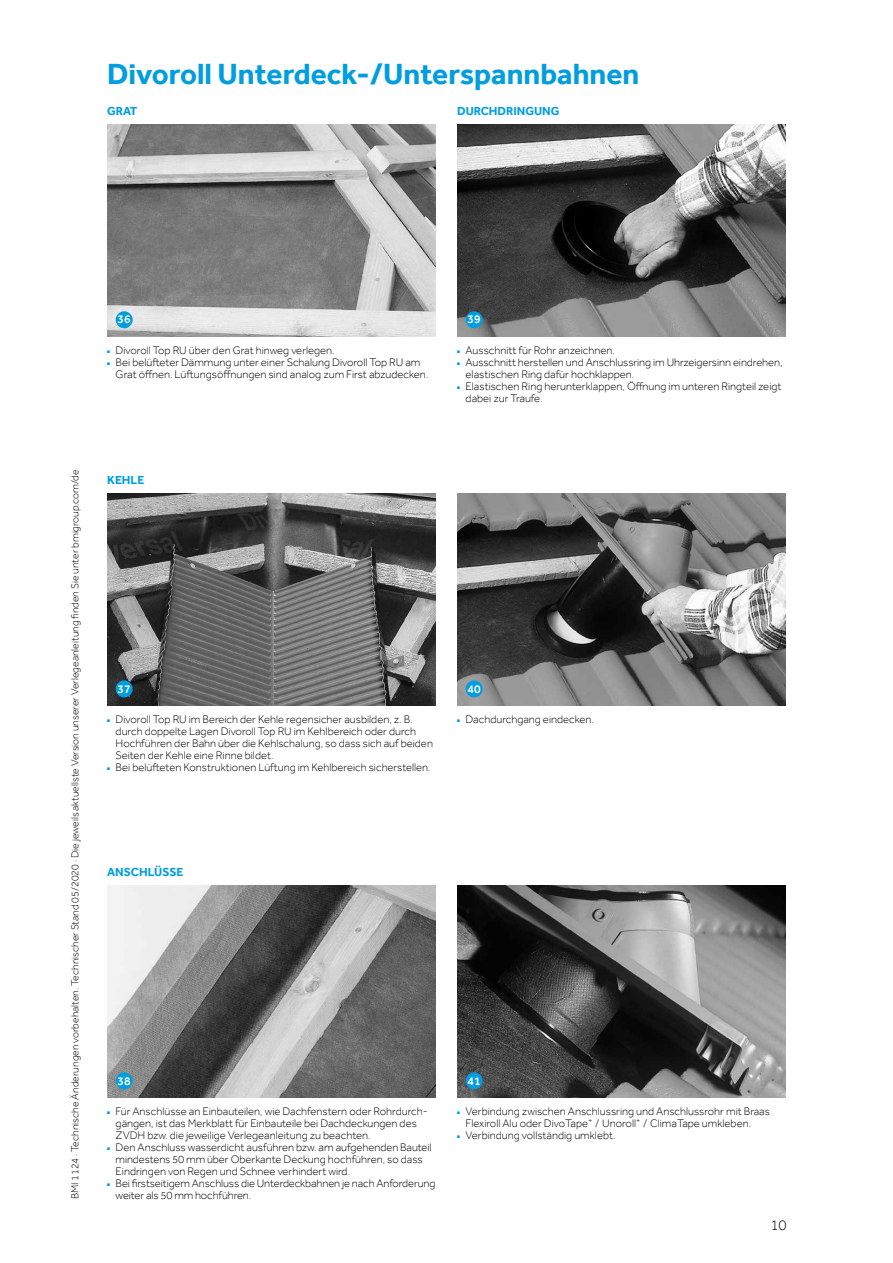
<style>
.page{position:relative;width:893px;height:1263px;background:#fff}
.page>*{position:absolute;margin:0;border:0;box-sizing:border-box;transform-origin:0 0}
.t1{font:700 30px "Effra";color:#009ee0}
.t2{font:300 15px "Effra";color:#000}
.t3{font:700 12px "Effra";color:#009ee0}
.t4{font:500 12px "Effra";color:#fff}
.t5{font:300 11.25px/12px "Effra";color:#000}
.t6{font:300 10.5px "Effra";color:#000}
.s1{color:#009ee0}
</style>
<div class="page">
<img style="left:457px;top:885px;width:329px;height:213px">
<div style="left:466px;top:1072px;width:17px;height:17px;background:#009ee0;border-radius:50%"></div>
<img style="left:107px;top:885px;width:329px;height:213px">
<div style="left:116px;top:1072px;width:17px;height:17px;background:#009ee0;border-radius:50%"></div>
<img style="left:457px;top:124px;width:329px;height:213px">
<div style="left:466px;top:311px;width:17px;height:17px;background:#009ee0;border-radius:50%"></div>
<img style="left:457px;top:493px;width:329px;height:213px">
<div style="left:466px;top:680px;width:17px;height:17px;background:#009ee0;border-radius:50%"></div>
<img style="left:107px;top:493px;width:329px;height:213px">
<div style="left:116px;top:680px;width:17px;height:17px;background:#009ee0;border-radius:50%"></div>
<img style="left:107px;top:124px;width:329px;height:213px">
<div style="left:116px;top:311px;width:17px;height:17px;background:#009ee0;border-radius:50%"></div>
<h1 class="t1" style="left:107px;top:56px;width:534px">Divoroll Unterdeck-/Unterspannbahnen</h1>
<p class="t3" style="left:107px;top:104px;width:32px">GRAT</p>
<p class="t3" style="left:457px;top:104px;width:104px">DURCHDRINGUNG</p>
<p class="t4" style="left:118px;top:312px;width:15px">36</p>
<p class="t5" style="left:107px;top:344px;width:229px"><span class="s1">■</span> Divoroll Top RU über den Grat hinweg verlegen.</p>
<p class="t5" style="left:116px;top:356px;width:314px;text-indent:-9px"><span class="s1">■</span> Bei belüfteter Dämmung unter einer Schalung Divoroll Top RU am<br>Grat öffnen. Lüftungsöffnungen sind analog zum First abzudecken.</p>
<p class="t4" style="left:468px;top:312px;width:15px">39</p>
<p class="t5" style="left:457px;top:344px;width:159px"><span class="s1">■</span> Ausschnitt für Rohr anzeichnen.</p>
<p class="t5" style="left:466px;top:356px;width:318px;text-indent:-9px"><span class="s1">■</span> Ausschnitt herstellen und Anschlussring im Uhrzeigersinn eindrehen, elastischen Ring dafür hochklappen.</p>
<p class="t5" style="left:466px;top:380px;width:317px;text-indent:-9px"><span class="s1">■</span> Elastischen Ring herunterklappen, Öffnung im unteren Ringteil zeigt dabei zur Traufe.</p>
<p class="t6" style="left:69px;top:1199px;width:731px;rotate:-90deg">BMI 1124 · Technische Änderungen vorbehalten. Technischer Stand 05/2020 · Die jeweils aktuellste Version unserer Verlegeanleitung finden Sie unter bmigroup.com/de</p>
<p class="t3" style="left:107px;top:473px;width:39px">KEHLE</p>
<p class="t4" style="left:118px;top:681px;width:15px">37</p>
<p class="t5" style="left:116px;top:713px;width:319px;text-indent:-9px"><span class="s1">■</span> Divoroll Top RU im Bereich der Kehle regensicher ausbilden, z. B. durch doppelte Lagen Divoroll Top RU im Kehlbereich oder durch Hochführen der Bahn über die Kehlschalung, so dass sich auf beiden Seiten der Kehle eine Rinne bildet.</p>
<p class="t5" style="left:107px;top:761px;width:325px"><span class="s1">■</span> Bei belüfteten Konstruktionen Lüftung im Kehlbereich sicherstellen.</p>
<p class="t4" style="left:468px;top:681px;width:15px">40</p>
<p class="t5" style="left:457px;top:713px;width:138px"><span class="s1">■</span> Dachdurchgang eindecken.</p>
<p class="t3" style="left:107px;top:865px;width:78px">ANSCHLÜSSE</p>
<p class="t4" style="left:118px;top:1073px;width:15px">38</p>
<p class="t5" style="left:116px;top:1105px;width:313px;text-indent:-9px"><span class="s1">■</span> Für Anschlüsse an Einbauteilen, wie Dachfenstern oder Rohrdurch&shy;gängen, ist das Merkblatt für Einbauteile bei Dachdeckungen des<br>ZVDH bzw. die jeweilige Verlegeanleitung zu beachten.</p>
<p class="t5" style="left:116px;top:1141px;width:317px;text-indent:-9px"><span class="s1">■</span> Den Anschluss wasserdicht ausführen bzw. am aufgehenden Bauteil mindestens 50 mm über Oberkante Deckung hochführen, so dass<br>Eindringen von Regen und Schnee verhindert wird.</p>
<p class="t5" style="left:116px;top:1177px;width:321px;text-indent:-9px"><span class="s1">■</span> Bei firstseitigem Anschluss die Unterdeckbahnen je nach Anforderung weiter als 50 mm hochführen.</p>
<p class="t4" style="left:468px;top:1073px;width:15px">41</p>
<p class="t5" style="left:466px;top:1105px;width:306px;text-indent:-9px"><span class="s1">■</span> Verbindung zwischen Anschlussring und Anschlussrohr mit Braas<br>Flexiroll Alu oder DivoTape<sup>+</sup> / Unoroll<sup>+</sup> / ClimaTape umkleben.</p>
<p class="t5" style="left:457px;top:1129px;width:160px"><span class="s1">■</span> Verbindung vollständig umklebt.</p>
<h2 class="t2" style="left:770px;top:1216px;width:18px">10</h2>
</div>
